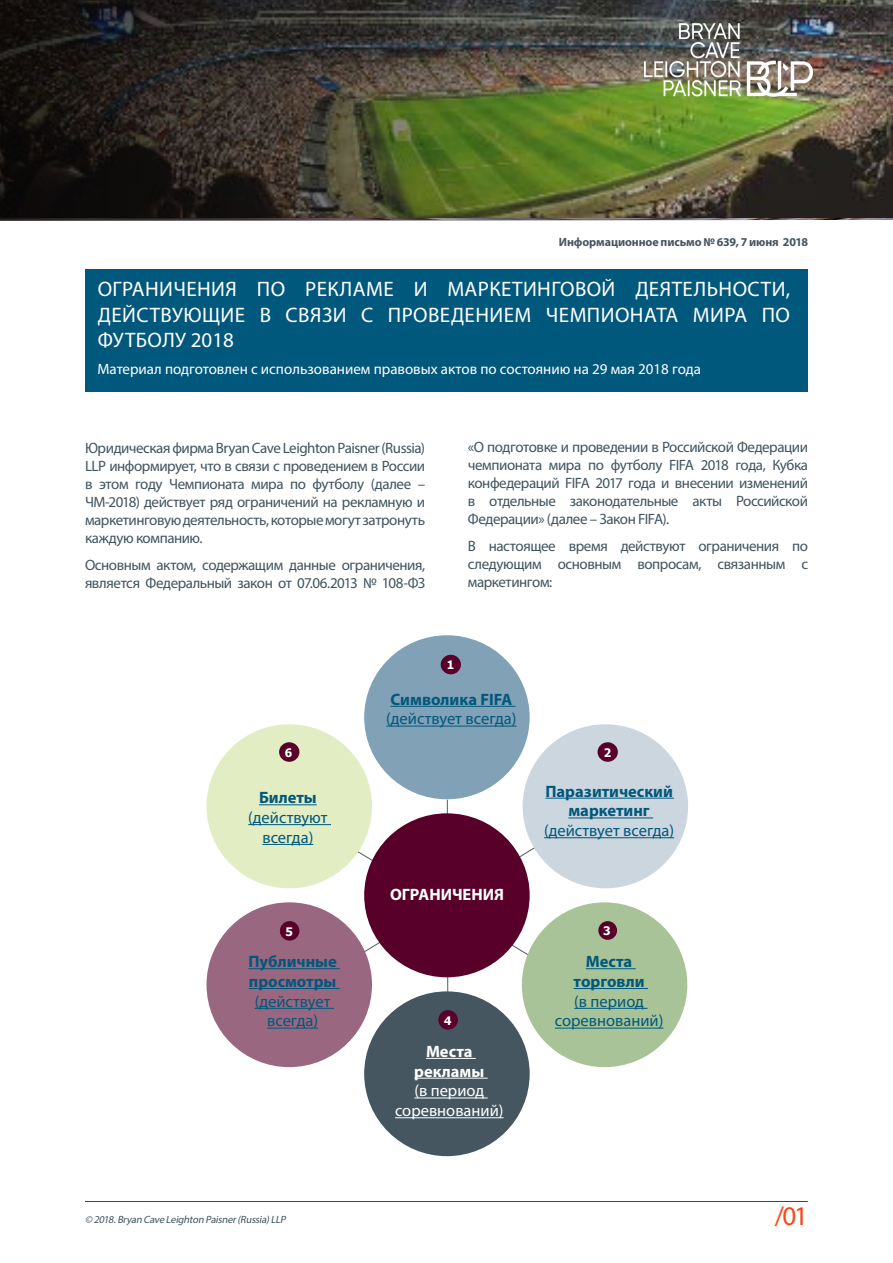
<style>
.page{position:relative;width:893px;height:1263px;background:#fff}
.page>*{position:absolute;margin:0;border:0;box-sizing:border-box;transform-origin:0 0}
.t1{font:27px "Myriad Pro";color:#fa4616}
.t2{font:21px/25.2px "Myriad Pro";letter-spacing:.02em;color:#fff;text-align:justify}
.t3{font:16.5px/19.8px "Myriad Pro";color:#00587c;text-align:center}
.t4{font:700 16.5px/19.8px "Myriad Pro";color:#00587c;text-align:center}
.t5{font:700 16.5px/19.8px "Myriad Pro";color:#fff;text-align:center}
.t6{font:16.5px/19.8px "Myriad Pro";color:#fff;text-align:center}
.t7{font:15px/18px "Myriad Pro";letter-spacing:-.03em;color:#40545e;text-align:justify}
.t8{font:15px "Myriad Pro";color:#fff}
.t9{font:700 12px "Myriad Pro";letter-spacing:-.01em;color:#465560}
.t10{font:700 11.7px "Tahoma";color:#fff}
.t11{font:italic 10.5px "Myriad Pro";color:#40545e}
</style>
<div class="page">
<div style="left:85px;top:269px;width:723px;height:122px;background:#00587c"></div>
<hr style="left:85px;top:1201px;width:723px;height:1px;background:#00587c">
<svg style="left:332px;top:835px;width:222px;height:127px"></svg>
<hr style="left:447px;top:800px;width:1px;height:192px;background:#525c62">
<div style="left:364px;top:813px;width:166px;height:164px;background:#58002a;border-radius:50%"></div>
<div style="left:522px;top:902px;width:165px;height:165px;background:#a9c398;border-radius:50%"></div>
<div style="left:207px;top:902px;width:165px;height:165px;background:#996780;border-radius:50%"></div>
<div style="left:523px;top:724px;width:165px;height:164px;background:#cbd6df;border-radius:50%"></div>
<div style="left:364px;top:635px;width:166px;height:164px;background:#80a1b6;border-radius:50%"></div>
<div style="left:207px;top:724px;width:165px;height:164px;background:#e2edc3;border-radius:50%"></div>
<div style="left:364px;top:991px;width:166px;height:165px;background:#455660;border-radius:50%"></div>
<div style="left:441px;top:655px;width:20px;height:19px;background:#58002a;border-radius:50%"></div>
<div style="left:598px;top:742px;width:20px;height:20px;background:#58002a;border-radius:50%"></div>
<div style="left:598px;top:921px;width:19px;height:19px;background:#58002a;border-radius:50%"></div>
<div style="left:279px;top:742px;width:20px;height:20px;background:#58002a;border-radius:50%"></div>
<div style="left:438px;top:1010px;width:20px;height:20px;background:#58002a;border-radius:50%"></div>
<div style="left:280px;top:921px;width:19px;height:20px;background:#58002a;border-radius:50%"></div>
<hr style="left:259px;top:804px;width:58px;height:1px;background:#00587c">
<hr style="left:248px;top:824px;width:83px;height:1px;background:#00587c">
<hr style="left:262px;top:844px;width:51px;height:1px;background:#00587c">
<hr style="left:390px;top:706px;width:126px;height:1px;background:#00587c">
<hr style="left:386px;top:726px;width:130px;height:1px;background:#00587c">
<hr style="left:545px;top:798px;width:129px;height:1px;background:#00587c">
<hr style="left:568px;top:817px;width:85px;height:1px;background:#00587c">
<hr style="left:544px;top:837px;width:130px;height:1px;background:#00587c">
<hr style="left:248px;top:968px;width:92px;height:1px;background:#00587c">
<hr style="left:249px;top:988px;width:91px;height:1px;background:#00587c">
<hr style="left:255px;top:1008px;width:79px;height:1px;background:#00587c">
<hr style="left:267px;top:1028px;width:51px;height:1px;background:#00587c">
<hr style="left:426px;top:1058px;width:50px;height:1px;background:#fff">
<hr style="left:414px;top:1078px;width:74px;height:1px;background:#fff">
<hr style="left:414px;top:1097px;width:74px;height:1px;background:#fff">
<hr style="left:395px;top:1117px;width:108px;height:1px;background:#fff">
<hr style="left:586px;top:968px;width:50px;height:1px;background:#00587c">
<hr style="left:574px;top:988px;width:74px;height:1px;background:#00587c">
<hr style="left:574px;top:1008px;width:74px;height:1px;background:#00587c">
<hr style="left:555px;top:1028px;width:108px;height:1px;background:#00587c">
<img style="left:0;top:0;width:893px;height:221px">
<img style="left:645px;top:24px;width:168px;height:73px">
<p class="t9" style="left:559px;top:235px;width:251px">Информационное письмо № 639, 7 июня 2018</p>
<h2 class="t2" style="left:98px;top:276px;width:694px">ОГРАНИЧЕНИЯ ПО РЕКЛАМЕ И МАРКЕТИНГОВОЙ ДЕЯТЕЛЬНОСТИ, ДЕЙСТВУЮЩИЕ В СВЯЗИ С ПРОВЕДЕНИЕМ ЧЕМПИОНАТА МИРА ПО ФУТБОЛУ 2018</h2>
<p class="t8" style="left:97px;top:359px;width:605px">Материал подготовлен с использованием правовых актов по состоянию на 29 мая 2018 года</p>
<p class="t7" style="left:85px;top:439px;width:342px">Юридическая фирма Bryan Cave Leighton Paisner (Russia)<br>LLP информирует, что в связи с проведением в России в этом году Чемпионата мира по футболу (далее – ЧМ-2018) действует ряд ограничений на рекламную и маркетинговую деятельность, которые могут затронуть каждую компанию.</p>
<p class="t7" style="left:85px;top:555px;width:342px">Основным актом, содержащим данные ограничения, является Федеральный закон от 07.06.2013 № 108-ФЗ</p>
<p class="t7" style="left:468px;top:438px;width:342px">«О подготовке и проведении в Российской Федерации чемпионата мира по футболу FIFA 2018 года, Кубка конфедераций FIFA 2017 года и внесении изменений в отдельные законодательные акты Российской Федерации» (далее – Закон FIFA).</p>
<p class="t7" style="left:468px;top:536px;width:342px">В настоящее время действуют ограничения по следующим основным вопросам, связанным с маркетингом:</p>
<p class="t10" style="left:447px;top:657px;width:9px">1</p>
<p class="t4" style="left:390px;top:689px;width:123px">Символика FIFA</p>
<p class="t3" style="left:386px;top:709px;width:132px">(действует всегда)</p>
<p class="t10" style="left:285px;top:745px;width:9px">6</p>
<p class="t10" style="left:604px;top:745px;width:9px">2</p>
<p class="t4" style="left:259px;top:787px;width:59px">Билеты</p>
<p class="t3" style="left:248px;top:807px;width:81px">(действуют всегда)</p>
<p class="t4" style="left:545px;top:780px;width:129px">Паразитический маркетинг</p>
<p class="t3" style="left:544px;top:820px;width:132px">(действует всегда)</p>
<p class="t5" style="left:390px;top:884px;width:116px">ОГРАНИЧЕНИЯ</p>
<p class="t10" style="left:285px;top:923px;width:9px">5</p>
<p class="t10" style="left:603px;top:923px;width:9px">3</p>
<p class="t4" style="left:248px;top:951px;width:90px;text-align:left">Публичные просмотры</p>
<p class="t3" style="left:255px;top:991px;width:77px">(действует всегда)</p>
<p class="t10" style="left:444px;top:1012px;width:9px">4</p>
<p class="t4" style="left:574px;top:951px;width:72px">Места торговли</p>
<p class="t3" style="left:555px;top:991px;width:110px">(в период соревнований)</p>
<p class="t5" style="left:414px;top:1041px;width:72px">Места рекламы</p>
<p class="t6" style="left:395px;top:1080px;width:110px">(в период соревнований)</p>
<p class="t11" style="left:85px;top:1213px;width:204px">© 2018.Bryan Cave Leighton Paisner(Russia)LLP</p>
<h1 class="t1" style="left:775px;top:1199px;width:35px">/01</h1>
</div>
